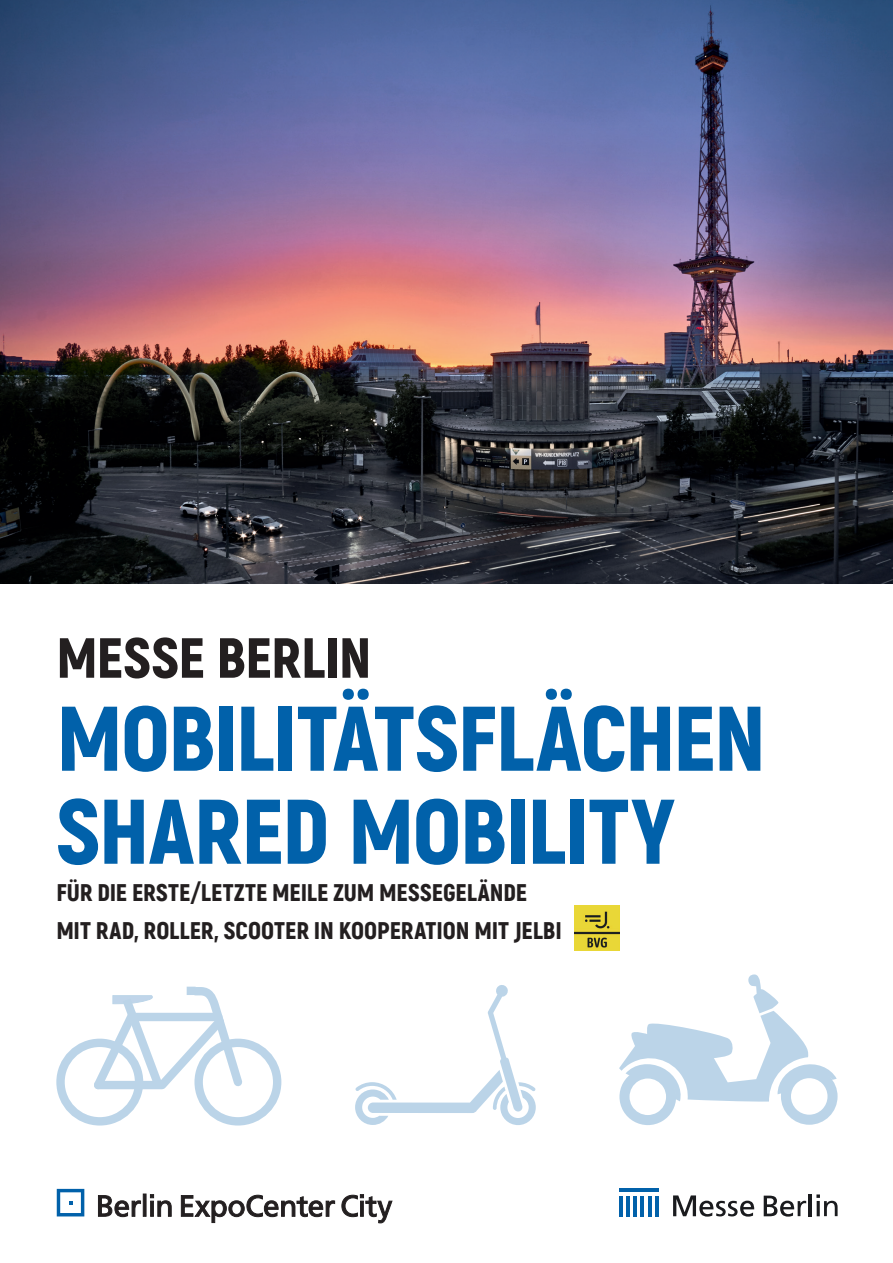
<style>
.page{position:relative;width:893px;height:1263px;background:#fff}
.page>*{position:absolute;margin:0;border:0;box-sizing:border-box;transform-origin:0 0}
.t1{font:900 91.5px/93px "Akrobat";letter-spacing:-.015em;color:#0161aa}
.t2{font:900 56.4px "Akrobat";letter-spacing:-.01em;color:#231f20}
.t3{font:900 24px/37.5px "Akrobat";color:#231f20}
</style>
<div class="page">
<img style="left:0;top:0;width:893px;height:583px">
<hr style="left:809px;top:1194px;width:3px;height:22px;background:#1a1b1e">
<svg style="left:816px;top:1194px;width:22px;height:22px"></svg>
<svg style="left:764px;top:1195px;width:42px;height:21px"></svg>
<svg style="left:673px;top:1195px;width:81px;height:21px"></svg>
<hr style="left:619px;top:1188px;width:40px;height:4px;background:#0161aa">
<hr style="left:619px;top:1196px;width:4px;height:20px;background:#0161aa">
<hr style="left:626px;top:1196px;width:4px;height:20px;background:#0161aa">
<hr style="left:633px;top:1196px;width:4px;height:20px;background:#0161aa">
<hr style="left:641px;top:1196px;width:3px;height:20px;background:#0161aa">
<hr style="left:648px;top:1196px;width:3px;height:20px;background:#0161aa">
<hr style="left:655px;top:1196px;width:4px;height:20px;background:#0161aa">
<svg style="left:98px;top:1194px;width:294px;height:29px"></svg>
<svg style="left:57px;top:1189px;width:27px;height:27px"></svg>
<svg style="left:355px;top:985px;width:181px;height:140px"></svg>
<svg style="left:56px;top:986px;width:226px;height:140px"></svg>
<svg style="left:619px;top:974px;width:219px;height:151px"></svg>
<img style="left:575px;top:906px;width:44px;height:44px">
<p class="t2" style="left:56px;top:621px;width:317px">MESSE BERLIN</p>
<p class="t1" style="left:56px;top:691px;width:711px">MOBILITÄTSFLÄCHEN<br>SHARED MOBILITY</p>
<p class="t3" style="left:56px;top:874px;width:507px">FÜR DIE ERSTE/LETZTE MEILE ZUM MESSEGELÄNDE<br>MIT RAD, ROLLER, SCOOTER IN KOOPERATION MIT JELBI</p>
</div>
